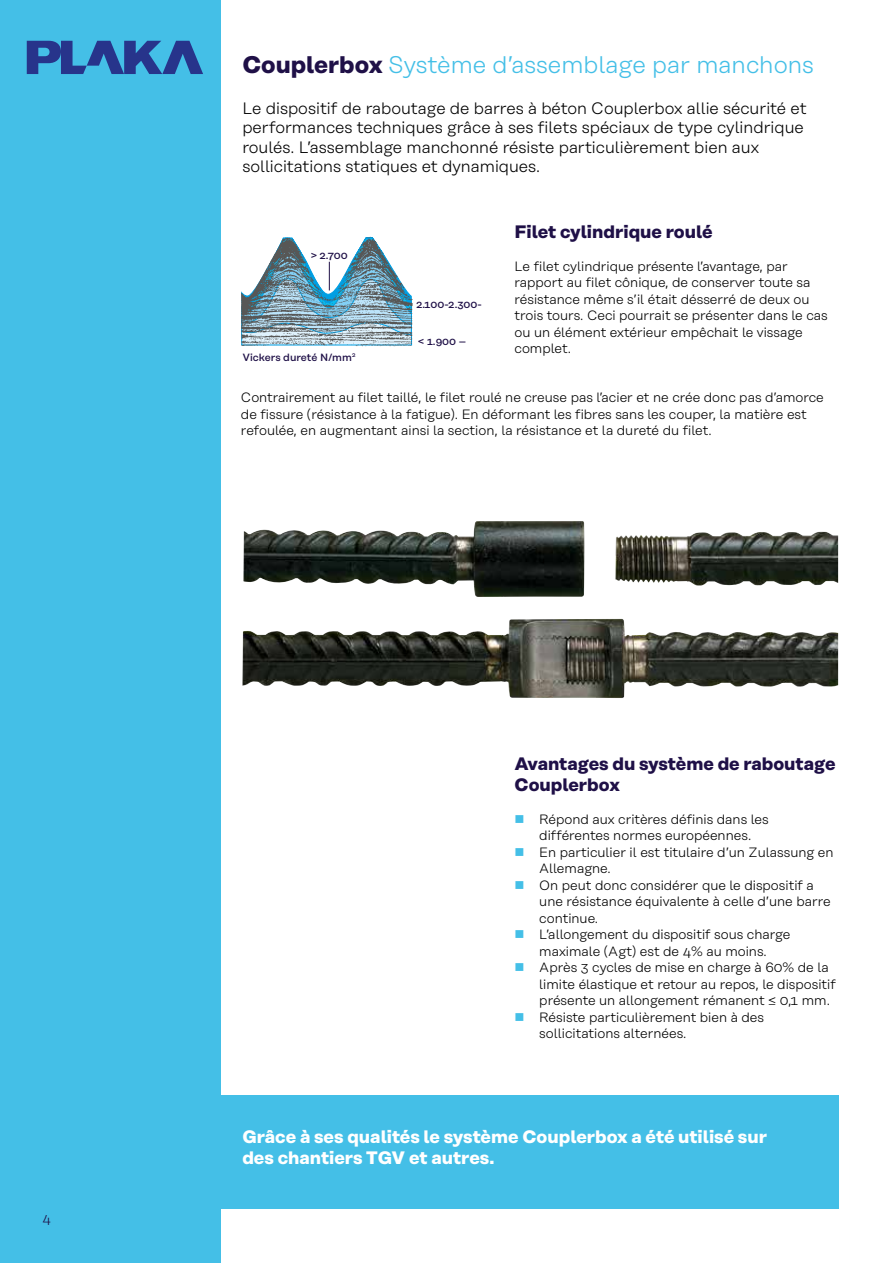
<style>
.page{position:relative;width:893px;height:1263px;background:#fff}
.page>*{position:absolute;margin:0;border:0;box-sizing:border-box;transform-origin:0 0}
.t1{font:300 24px "Rational Text";color:#44bfe7}
.t2{font:700 18px/21px "Rational Text";color:#fff}
.t3{font:700 18px/21px "Rational Text";color:#1f1047}
.t4{font:300 16.5px/19.5px "Rational Text";color:#000}
.t5{font:300 13.5px/16.5px "Rational Text";color:#000}
.t6{font:300 13.5px "Rational Text";color:#1f1047}
.t7{font:500 10.5px "Rational Text";color:#1f1047}
.s1{font-weight:700;color:#1f1047}
.s2{color:#44bfe7}
</style>
<div class="page">
<div style="left:0;top:0;width:221px;height:1263px;background:#44bfe7"></div>
<svg style="left:27px;top:41px;width:176px;height:33px"></svg>
<svg style="left:241px;top:237px;width:171px;height:110px"></svg>
<img style="left:243px;top:521px;width:575px;height:76px">
<img style="left:242px;top:619px;width:460px;height:79px">
<div style="left:191px;top:1095px;width:648px;height:114px;background:#44bfe7"></div>
<p class="t6" style="left:43px;top:1210px;width:10px">4</p>
<h1 class="t1" style="left:242px;top:51px;width:573px"><span class="s1">Couplerbox</span> Système d’assemblage par manchons</h1>
<p class="t4" style="left:242px;top:98px;width:566px">Le dispositif de raboutage de barres à béton Couplerbox allie sécurité et performances techniques grâce à ses filets spéciaux de type cylindrique roulés. L’assemblage manchonné résiste particulièrement bien aux sollicitations statiques et dynamiques.</p>
<h2 class="t3" style="left:514px;top:221px;width:200px">Filet cylindrique roulé</h2>
<p class="t5" style="left:514px;top:258px;width:315px">Le filet cylindrique présente l’avantage, par rapport au filet cônique, de conserver toute sa résistance même s’il était désserré de deux ou trois tours. Ceci pourrait se présenter dans le cas ou un élément extérieur empêchait le vissage complet.</p>
<p class="t5" style="left:241px;top:389px;width:584px">Contrairement au filet taillé, le filet roulé ne creuse pas l’acier et ne crée donc pas d’amorce de fissure (résistance à la fatigue). En déformant les fibres sans les couper, la matière est refoulée, en augmentant ainsi la section, la résistance et la dureté du filet.</p>
<p class="t7" style="left:311px;top:249px;width:38px">&gt; 2.700</p>
<p class="t7" style="left:416px;top:298px;width:67px">2.100-2.300-</p>
<p class="t7" style="left:418px;top:336px;width:50px">&lt; 1.900 –</p>
<p class="t7" style="left:242px;top:351px;width:115px">Vickers dureté N/mm<sup>2</sup></p>
<h2 class="t3" style="left:514px;top:752px;width:323px">Avantages du système de raboutage<br>Couplerbox</h2>
<p class="t5" style="left:514px;top:811px;width:256px;text-align:center"><span class="s2">■</span> Répond aux critères définis dans les différentes normes européennes.</p>
<p class="t5" style="left:539px;top:844px;width:296px;text-indent:-25px"><span class="s2">■</span> En particulier il est titulaire d’un Zulassung en<br>Allemagne.</p>
<p class="t5" style="left:539px;top:877px;width:293px;text-indent:-25px"><span class="s2">■</span> On peut donc considérer que le dispositif a une résistance équivalente à celle d’une barre continue.</p>
<p class="t5" style="left:514px;top:926px;width:277px;text-align:center"><span class="s2">■</span> L’allongement du dispositif sous charge maximale (Agt) est de 4% au moins.</p>
<p class="t5" style="left:539px;top:959px;width:298px;text-indent:-25px"><span class="s2">■</span> Après 3 cycles de mise en charge à 60% de la limite élastique et retour au repos, le dispositif présente un allongement rémanent ≤ 0,1 mm.</p>
<p class="t5" style="left:539px;top:1009px;width:226px;text-indent:-25px"><span class="s2">■</span> Résiste particulièrement bien à des sollicitations alternées.</p>
<h2 class="t2" style="left:242px;top:1126px;width:526px">Grâce à ses qualités le système Couplerbox a été utilisé sur des chantiers TGV et autres.</h2>
</div>
